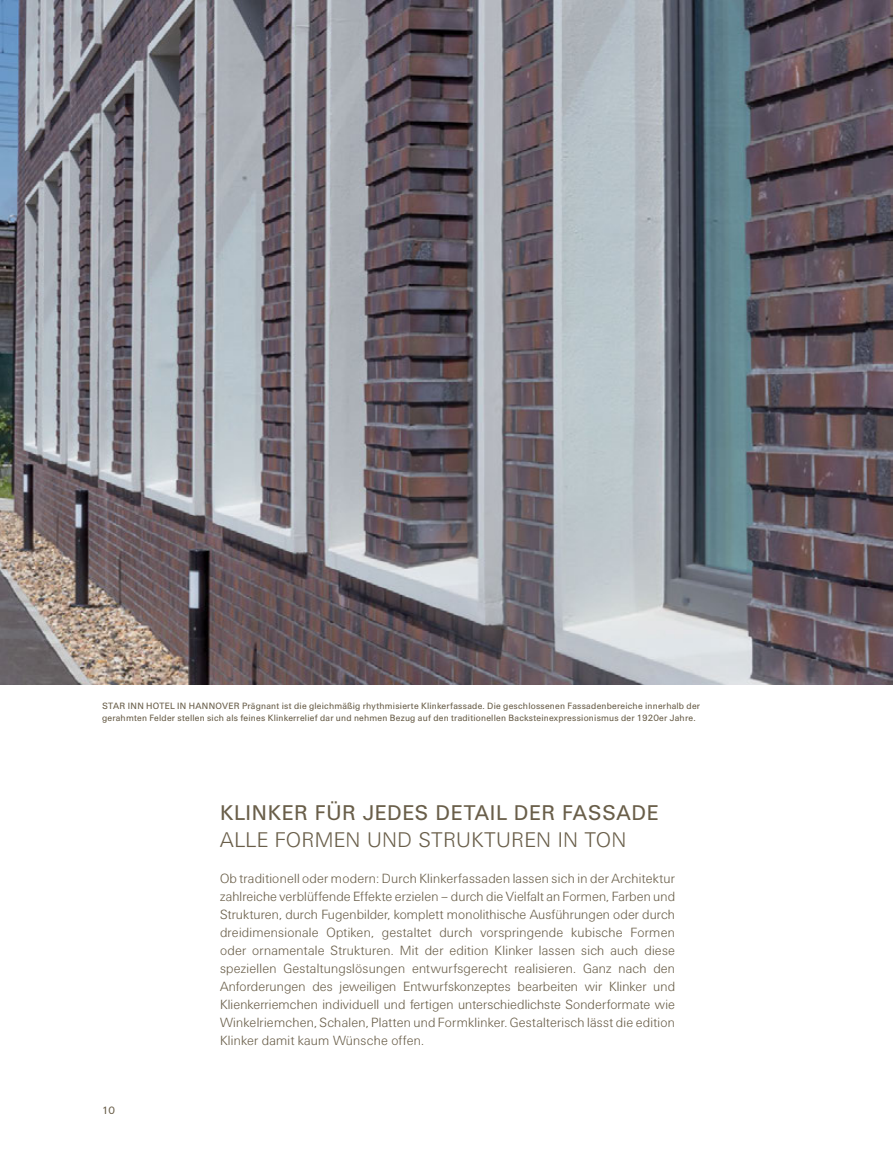
<style>
.page{position:relative;width:893px;height:1149px;background:#fff}
.page>*{position:absolute;margin:0;border:0;box-sizing:border-box;transform-origin:0 0}
.t1{font:21px "Univers BQ";letter-spacing:.03em;color:#695e49}
.t2{font:300 21px "Univers BQ";letter-spacing:.02em;color:#695e49}
.t3{font:300 13.2px/18px "Univers BQ";letter-spacing:.015em;color:#695e49;text-align:justify}
.t4{font:10.5px "Univers BQ";color:#695e49}
.t5{font:9px/12px "Univers BQ";letter-spacing:.02em;color:#695e49}
</style>
<div class="page">
<img style="left:0;top:0;width:893px;height:684px">
<p class="t5" style="left:102px;top:700px;width:600px">STAR INN HOTEL IN HANNOVER Prägnant ist die gleichmäßig rhythmisierte Klinkerfassade. Die geschlossenen Fassadenbereiche innerhalb der gerahmten Felder stellen sich als feines Klinkerrelief dar und nehmen Bezug auf den traditionellen Backsteinexpressionismus der 1920er Jahre.</p>
<p class="t4" style="left:102px;top:1104px;width:15px">10</p>
<h1 class="t1" style="left:220px;top:800px;width:440px">KLINKER FÜR JEDES DETAIL DER FASSADE</h1>
<h1 class="t2" style="left:220px;top:827px;width:408px">ALLE FORMEN UND STRUKTUREN IN TON</h1>
<p class="t3" style="left:220px;top:869px;width:457px">Ob traditionell oder modern: Durch Klinkerfassaden lassen sich in der Architektur zahlreiche verblüffende Effekte erzielen – durch die Vielfalt an Formen, Farben und Strukturen, durch Fugenbilder, komplett monolithische Ausführungen oder durch dreidimensionale Optiken, gestaltet durch vorspringende kubische Formen oder ornamentale Strukturen. Mit der edition Klinker lassen sich auch diese speziellen Gestaltungslösungen entwurfsgerecht realisieren. Ganz nach den Anforderungen des jeweiligen Entwurfskonzeptes bearbeiten wir Klinker und Klienkerriemchen individuell und fertigen unterschiedlichste Sonderformate wie Winkelriemchen, Schalen, Platten und Formklinker. Gestalterisch lässt die edition Klinker damit kaum Wünsche offen.</p>
</div>
